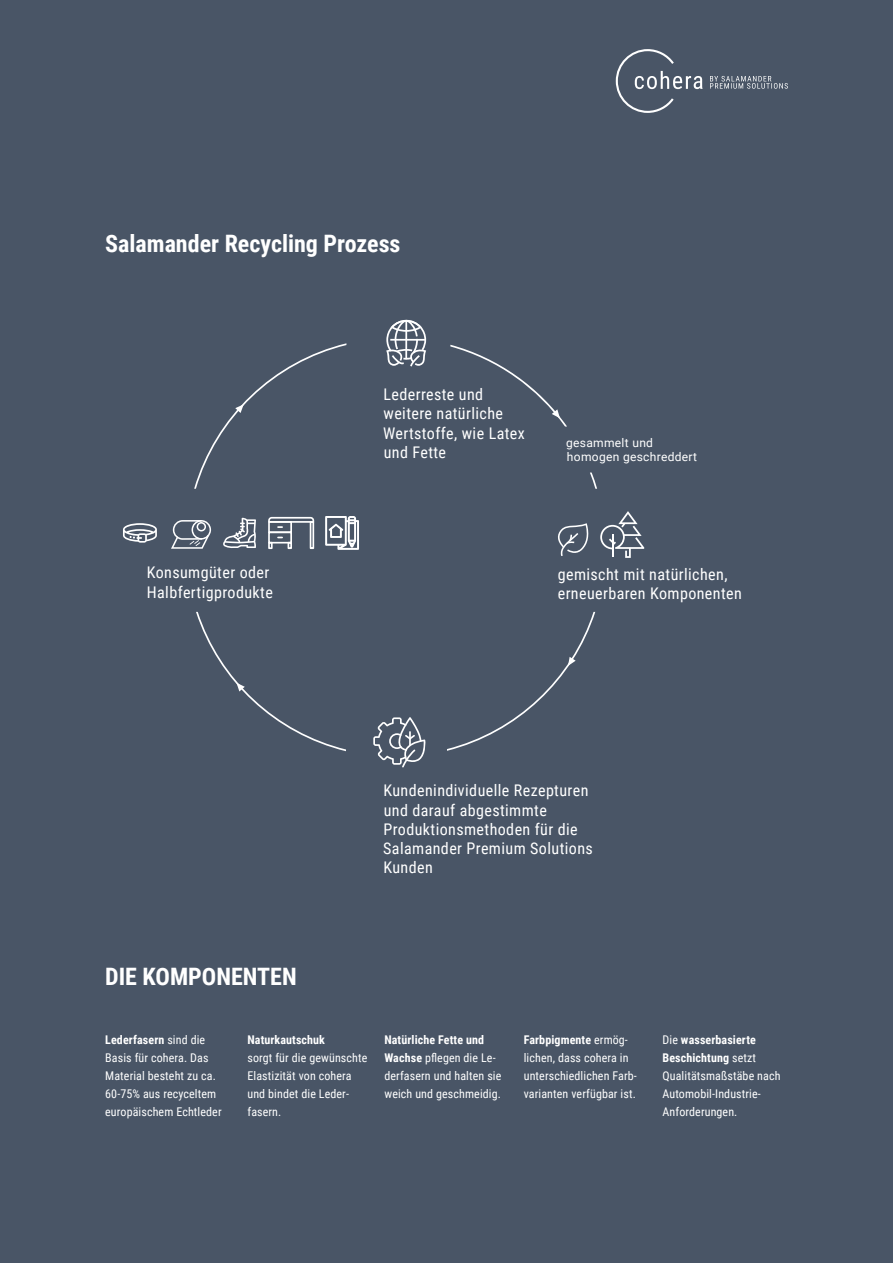
<style>
.page{position:relative;width:893px;height:1263px;background:#495566}
.page>*{position:absolute;margin:0;border:0;box-sizing:border-box;transform-origin:0 0}
.t1{font:700 24px "Roboto Condensed";color:#fff}
.t2{font:16.05px/19.2px "Roboto Condensed";letter-spacing:.025em;color:#fff}
.t3{font:12px/18px "Roboto Condensed";letter-spacing:.01em;color:#fff}
.t4{font:12px/14.4px "Roboto";letter-spacing:.025em;color:#fff}
.t5{font:700 12px "Roboto Condensed";letter-spacing:.01em;color:#fff}
.s1{font-weight:700}
</style>
<div class="page">
<svg style="left:386px;top:320px;width:40px;height:46px"></svg>
<svg style="left:223px;top:518px;width:33px;height:30px"></svg>
<svg style="left:171px;top:520px;width:40px;height:29px"></svg>
<svg style="left:373px;top:717px;width:53px;height:50px"></svg>
<svg style="left:325px;top:516px;width:34px;height:34px"></svg>
<svg style="left:123px;top:523px;width:34px;height:20px"></svg>
<svg style="left:600px;top:511px;width:44px;height:47px"></svg>
<svg style="left:558px;top:523px;width:31px;height:33px"></svg>
<div style="left:268px;top:521px;width:24px;height:12px;border:2px solid #fff"></div>
<div style="left:268px;top:531px;width:24px;height:12px;border:2px solid #fff"></div>
<svg style="left:288px;top:542px;width:4px;height:7px"></svg>
<div style="left:310px;top:521px;width:4px;height:28px;border:2px solid #fff"></div>
<svg style="left:268px;top:537px;width:14px;height:12px"></svg>
<svg style="left:268px;top:516px;width:47px;height:12px"></svg>
<svg style="left:590px;top:472px;width:7px;height:17px"></svg>
<svg style="left:450px;top:345px;width:117px;height:81px"></svg>
<svg style="left:194px;top:343px;width:152px;height:146px"></svg>
<svg style="left:447px;top:612px;width:148px;height:139px"></svg>
<svg style="left:196px;top:612px;width:150px;height:139px"></svg>
<svg style="left:615px;top:49px;width:173px;height:64px"></svg>
<h1 class="t1" style="left:105px;top:227px;width:297px">Salamander Recycling Prozess</h1>
<h2 class="t2" style="left:383px;top:384px;width:143px">Lederreste und weitere natürliche<br>Wertstoffe, wie Latex und Fette</h2>
<p class="t4" style="left:566px;top:435px;width:133px">gesammelt und homogen geschreddert</p>
<h2 class="t2" style="left:147px;top:562px;width:128px">Konsumgüter oder<br>Halbfertigprodukte</h2>
<h2 class="t2" style="left:558px;top:564px;width:186px">gemischt mit natürlichen, erneuerbaren Komponenten</h2>
<h2 class="t2" style="left:383px;top:780px;width:211px">Kundenindividuelle Rezepturen und darauf abgestimmte<br>Produktionsmethoden für die<br>Salamander Premium Solutions<br>Kunden</h2>
<h1 class="t1" style="left:105px;top:960px;width:193px">DIE KOMPONENTEN</h1>
<p class="t3" style="left:105px;top:1030px;width:118px"><span class="s1">Lederfasern</span> sind die<br>Basis für cohera. Das<br>Material besteht zu ca.<br>60-75% aus recyceltem europäischem Echtleder</p>
<p class="t5" style="left:247px;top:1031px;width:79px">Naturkautschuk</p>
<p class="t3" style="left:247px;top:1048px;width:121px">sorgt für die gewünschte<br>Elastizität von cohera und bindet die Leder&shy;fasern.</p>
<p class="t3" style="left:384px;top:1030px;width:119px"><span class="s1">Natürliche Fette und<br>Wachse</span> pflegen die Le&shy;derfasern und halten sie weich und geschmeidig.</p>
<p class="t3" style="left:524px;top:1030px;width:115px"><span class="s1">Farbpigmente</span> ermög&shy;lichen, dass cohera in unterschiedlichen Farb&shy;varianten verfügbar ist.</p>
<p class="t3" style="left:662px;top:1030px;width:120px">Die <span class="s1">wasserbasierte<br>Beschichtung</span> setzt<br>Qualitätsmaßstäbe nach<br>Automobil-Industrie-<br>Anforderungen.</p>
</div>
